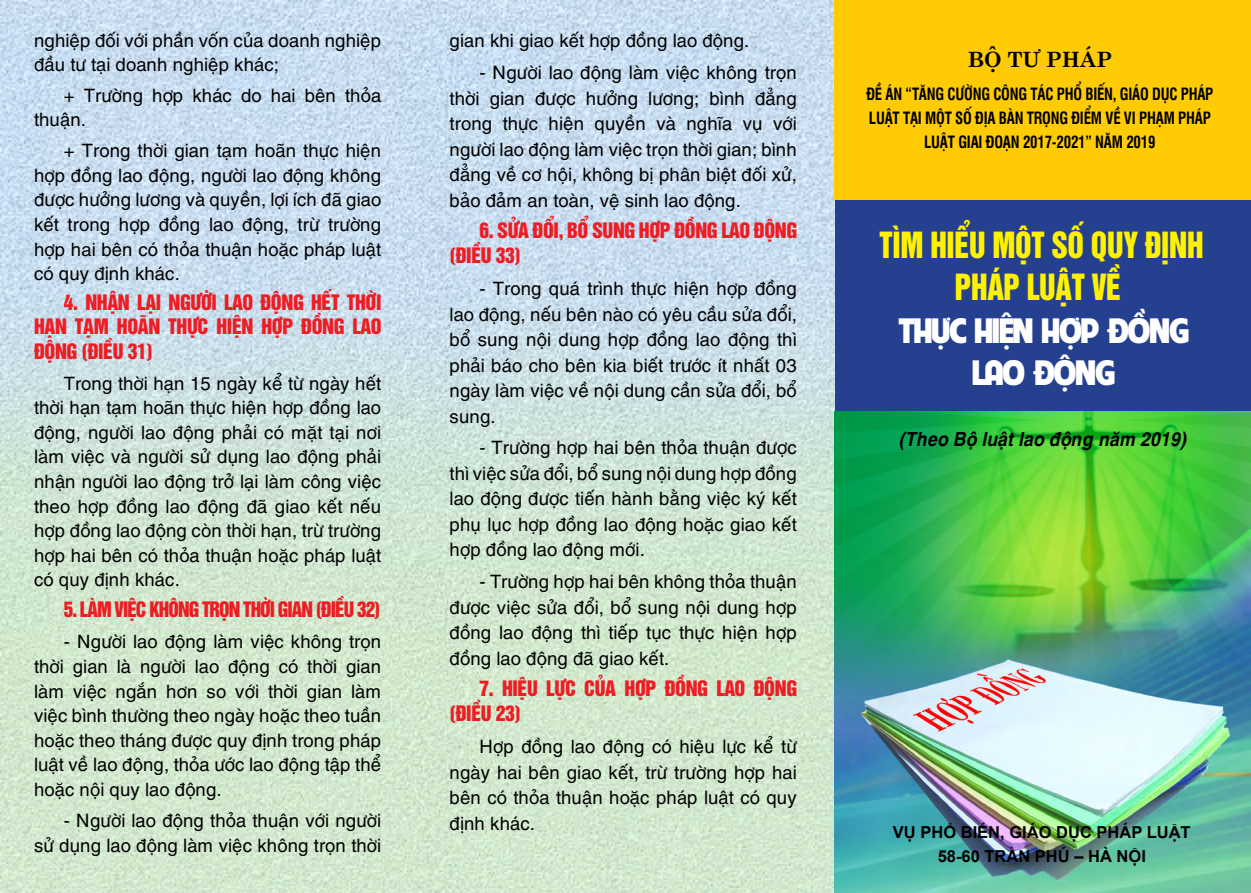
<style>
.page{position:relative;width:1251px;height:893px;background:#fff}
.page>*{position:absolute;margin:0;border:0;box-sizing:border-box;transform-origin:0 0}
.t1{font:33px "UTM Helvet Ins";letter-spacing:-.01em;color:#fff200;scale:.9 1}
.t2{font:31.5px/42px "UTM American Sans";letter-spacing:-.025em;color:#fff;text-align:center}
.t3{font:700 21px "UTM Centur";color:#000}
.t4{font:19.5px/24.2px "UTM Helvet Ins";letter-spacing:-.02em;color:#ed1d24}
.t5{font:19.5px "UTM Helvet Ins";letter-spacing:-.05em;color:#ed1d24}
.t6{font:italic 700 19.5px "UTM Helve";letter-spacing:-.005em;color:#000;scale:.9 1}
.t7{font:18.45px/24.6px "UTM Helve";letter-spacing:-.02em;color:#000;text-align:justify}
.t8{font:700 16.5px/24px "UTM Swiss Condensed";letter-spacing:-.015em;color:#000;text-align:center;scale:.9 1}
.t9{font:700 16.5px/24px "Arial";color:#000;text-align:center}
</style>
<div class="page">
<img style="left:0;top:0;width:833px;height:893px">
<div style="left:835px;top:200px;width:415px;height:319px;background:#25408f"></div>
<img style="left:833px;top:411px;width:417px;height:482px">
<div style="left:833px;top:0;width:417px;height:200px;background:#ffcb05"></div>
<p class="t7" style="left:34px;top:27px;width:349px;line-height:24px">nghiệp đối với phần vốn của doanh nghiệp đầu tư tại doanh nghiệp khác;</p>
<p class="t7" style="left:34px;top:81px;width:349px;text-indent:30px">+ Trường hợp khác do hai bên thỏa thuận.</p>
<p class="t7" style="left:34px;top:136px;width:349px;text-indent:30px">+ Trong thời gian tạm hoãn thực hiện hợp đồng lao động, người lao động không được hưởng lương và quyền, lợi ích đã giao kết trong hợp đồng lao động, trừ trường hợp hai bên có thỏa thuận hoặc pháp luật có quy định khác.</p>
<p class="t4" style="left:34px;top:289px;width:349px;text-align:justify;text-indent:30px">4. NHẬN LẠI NGƯỜI LAO ĐỘNG HẾT THỜI HẠN TẠM HOÃN THỰC HIỆN HỢP ĐỒNG LAO ĐỘNG (ĐIỀU 31)</p>
<p class="t7" style="left:34px;top:369px;width:349px;text-indent:30px">Trong thời hạn 15 ngày kể từ ngày hết thời hạn tạm hoãn thực hiện hợp đồng lao động, người lao động phải có mặt tại nơi làm việc và người sử dụng lao động phải nhận người lao động trở lại làm công việc theo hợp đồng lao động đã giao kết nếu hợp đồng lao động còn thời hạn, trừ trường hợp hai bên có thỏa thuận hoặc pháp luật có quy định khác.</p>
<p class="t5" style="left:64px;top:594px;width:318px">5. LÀM VIỆC KHÔNG TRỌN THỜI GIAN (ĐIỀU 32)</p>
<p class="t7" style="left:34px;top:628px;width:349px;text-indent:30px">- Người lao động làm việc không trọn thời gian là người lao động có thời gian làm việc ngắn hơn so với thời gian làm việc bình thường theo ngày hoặc theo tuần hoặc theo tháng được quy định trong pháp luật về lao động, thỏa ước lao động tập thể hoặc nội quy lao động.</p>
<p class="t7" style="left:34px;top:806px;width:349px;text-align:right">- Người lao động thỏa thuận với người<br>sử dụng lao động làm việc không trọn thời</p>
<p class="t7" style="left:449px;top:26px;width:301px">gian khi giao kết hợp đồng lao động.</p>
<p class="t7" style="left:449px;top:58px;width:349px;line-height:25.5px;text-indent:30px">- Người lao động làm việc không trọn thời gian được hưởng lương; bình đẳng trong thực hiện quyền và nghĩa vụ với người lao động làm việc trọn thời gian; bình đẳng về cơ hội, không bị phân biệt đối xử, bảo đảm an toàn, vệ sinh lao động.</p>
<p class="t4" style="left:449px;top:216px;width:349px;line-height:25.5px;text-indent:30px">6. SỬA ĐỔI, BỔ SUNG HỢP ĐỒNG LAO ĐỘNG (ĐIỀU 33)</p>
<p class="t7" style="left:449px;top:274px;width:349px;line-height:25.5px;text-indent:30px">- Trong quá trình thực hiện hợp đồng lao động, nếu bên nào có yêu cầu sửa đổi, bổ sung nội dung hợp đồng lao động thì phải báo cho bên kia biết trước ít nhất 03 ngày làm việc về nội dung cần sửa đổi, bổ sung.</p>
<p class="t7" style="left:449px;top:433px;width:349px;line-height:25.5px;text-indent:30px">- Trường hợp hai bên thỏa thuận được thì việc sửa đổi, bổ sung nội dung hợp đồng lao động được tiến hành bằng việc ký kết phụ lục hợp đồng lao động hoặc giao kết hợp đồng lao động mới.</p>
<p class="t7" style="left:449px;top:567px;width:349px;line-height:25.5px;text-indent:30px">- Trường hợp hai bên không thỏa thuận được việc sửa đổi, bổ sung nội dung hợp đồng lao động thì tiếp tục thực hiện hợp đồng lao động đã giao kết.</p>
<p class="t4" style="left:449px;top:674px;width:349px;line-height:25.5px;text-indent:30px">7. HIỆU LỰC CỦA HỢP ĐỒNG LAO ĐỘNG (ĐIỀU 23)</p>
<p class="t7" style="left:449px;top:732px;width:349px;line-height:25.5px;text-indent:30px">Hợp đồng lao động có hiệu lực kể từ ngày hai bên giao kết, trừ trường hợp hai bên có thỏa thuận hoặc pháp luật có quy định khác.</p>
<p class="t3" style="left:967px;top:41px;width:146px">BỘ tư pháp</p>
<p class="t8" style="left:866px;top:81px;width:387px">ĐỀ ÁN “TĂNG CƯỜNG CÔNG TÁC PHỔ BIẾN, GIÁO DỤC PHÁP<br>LUẬT TẠI MỘT SỐ ĐỊA BÀN TRỌNG ĐIỂM VỀ VI PHẠM PHÁP<br>LUẬT GIAI ĐOẠN 2017-2021” NĂM 2019</p>
<h1 class="t1" style="left:879px;top:218px;width:73px">TÌM HIỂU</h1>
<h1 class="t1" style="left:992px;top:218px;width:216px">MỘT SỐ QUY ĐỊNH</h1>
<h1 class="t1" style="left:954px;top:260px;width:19px">PHÁP</h1>
<h1 class="t1" style="left:1026px;top:260px;width:89px">LUẬT VỀ</h1>
<h2 class="t2" style="left:898px;top:307px;width:292px">THỰC HIỆN HỢP ĐỒNG<br>LAO ĐỘNG</h2>
<p class="t6" style="left:898px;top:422px;width:321px">(Theo Bộ luật lao động năm 2019)</p>
<p class="t9" style="left:892px;top:820px;width:299px">VỤ PHỔ BIẾN, GIÁO DỤC PHÁP LUẬT<br>58-60 TRẦN PHÚ – HÀ NỘI</p>
</div>
